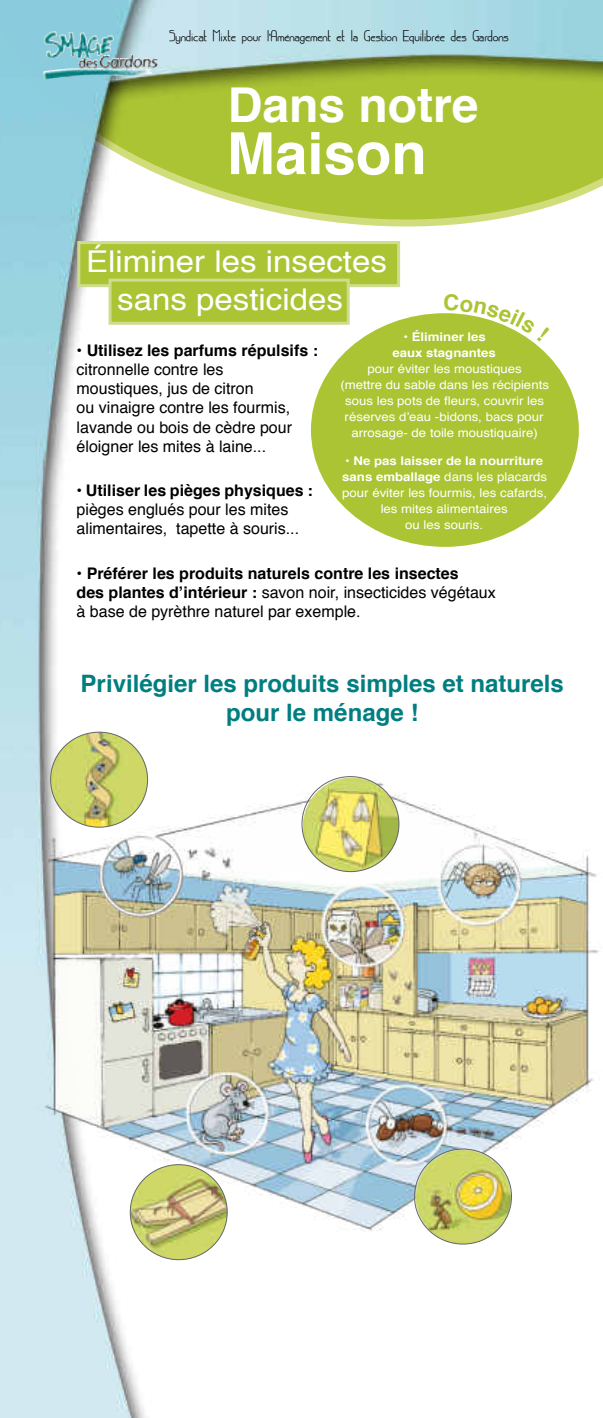
<style>
.page{position:relative;width:603px;height:1418px;background:#fff}
.page>*{position:absolute;margin:0;border:0;box-sizing:border-box;transform-origin:0 0}
.t1{font:700 58px "Helvetica";color:#fff}
.t2{font:700 48px "Helvetica";color:#fff}
.t3{font:30px/37.5px "Helvetica";color:#fff;text-align:center;scale:1.1 1}
.t4{font:700 24px/28.8px "Helvetica";color:#007e80;text-align:center}
.t5{font:16px/19.2px "Helvetica";color:#000}
.t6{font:700 16px/19.2px "Helvetica";color:#000}
.t7{font:700 14px "Gardons";color:#000}
.t8{font:12px/16px "Helvetica";color:#fff;text-align:center;scale:1.1 1}
.t9{font:700 12px/16px "Helvetica";color:#fff;text-align:center;scale:1.1 1}
.s1{font-weight:700}
.s2{font-weight:400}
</style>
<div class="page">
<img style="left:0;top:0;width:602px;height:1417px">
<img style="left:44px;top:31px;width:20px;height:27px">
<div style="left:79px;top:242px;width:319px;height:44px;background:#abc434"></div>
<div style="left:77px;top:241px;width:323px;height:46px;border:3px solid #cfdb8e"></div>
<div style="left:110px;top:280px;width:238px;height:43px;background:#abc434"></div>
<div style="left:108px;top:279px;width:241px;height:46px;border:3px solid #cfdb8e"></div>
<div style="left:311px;top:313px;width:267px;height:234px;background:#abc434;border-radius:50%"></div>
<img style="left:25px;top:768px;width:577px;height:463px">
<img style="left:51px;top:732px;width:96px;height:95px">
<img style="left:130px;top:1164px;width:97px;height:95px">
<svg style="left:439px;top:1150px;width:13px;height:5px"></svg>
<img style="left:329px;top:777px;width:23px;height:6px">
<svg style="left:444px;top:294px;width:105px;height:47px"></svg>
<p class="t7" style="left:169px;top:30px;width:341px">Syndicat Mixte pour l’Aménagement et la Gestion Equilibrée des Gardons</p>
<h2 class="t2" style="left:227px;top:86px;width:252px">Dans notre</h2>
<h1 class="t1" style="left:227px;top:131px;width:201px">Maison</h1>
<h3 class="t3" style="left:86px;top:246px;width:275px">Éliminer les insectes sans pesticides</h3>
<h3 class="t5" style="left:77px;top:341px;width:243px">• <span class="s1">Utilisez les parfums répulsifs : </span>citronnelle contre les<br>moustiques, jus de citron<br>ou vinaigre contre les fourmis, lavande ou bois de cèdre pour éloigner les mites à laine...</h3>
<h3 class="t5" style="left:77px;top:481px;width:237px">• <span class="s1">Utiliser les pièges physiques : </span>pièges englués pour les mites alimentaires, tapette à souris...</h3>
<h3 class="t6" style="left:77px;top:564px;width:420px"><span class="s2">•</span> Préférer les produits naturels contre les insectes<br>des plantes d’intérieur : <span class="s2">savon noir, insecticides végétaux à base de pyrèthre naturel par exemple.</span></h3>
<p class="t9" style="left:392px;top:330px;width:96px"><span class="s2">•</span> Éliminer les eaux stagnantes</p>
<p class="t8" style="left:340px;top:362px;width:191px">pour éviter les moustiques<br>(mettre du sable dans les récipients sous les pots de fleurs, couvrir les réserves d’eau -bidons, bacs pour arrosage- de toile moustiquaire)</p>
<p class="t8" style="left:342px;top:452px;width:188px">• <span class="s1">Ne pas laisser de la nourriture sans emballage</span> dans les placards pour éviter les fourmis, les cafards, les mites alimentaires<br>ou les souris.</p>
<h3 class="t4" style="left:81px;top:671px;width:484px">Privilégier les produits simples et naturels pour le ménage !</h3>
</div>
